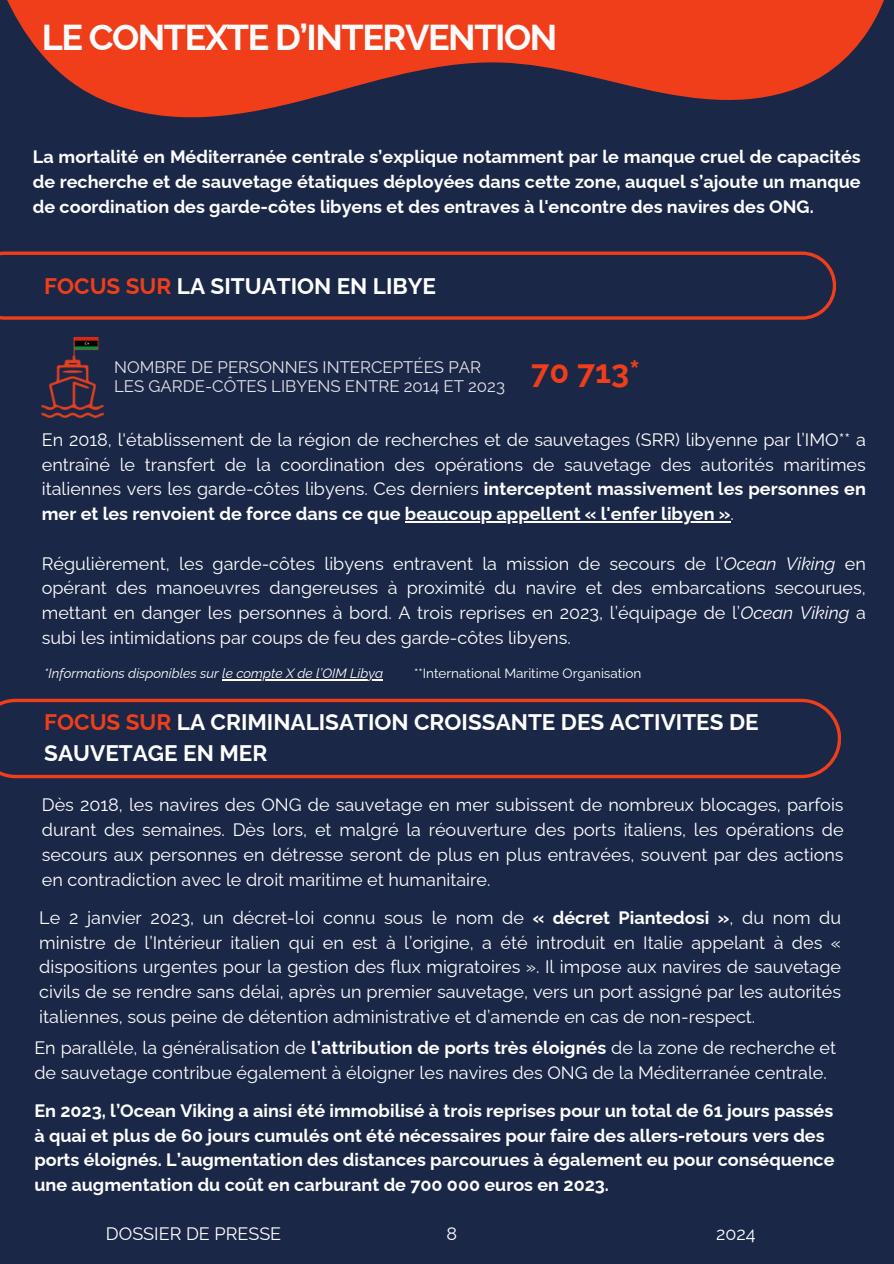
<style>
.page{position:relative;width:894px;height:1264px;background:#fff}
.page>*{position:absolute;margin:0;border:0;box-sizing:border-box;transform-origin:0 0}
.t1{font:700 36px "Raleway";letter-spacing:-.04em;color:#fbfbfb}
.t2{font:700 32.25px "Raleway";color:#f03e1b}
.t3{font:700 22.5px/31.5px "Raleway";color:#fff}
.t4{font:18px/24.8px "Raleway";color:#fff;text-align:justify}
.t5{font:700 18px/24.8px "Raleway";color:#fff;text-align:justify}
.t6{font:16.8px/19.2px "Raleway";color:#e3e2e9}
.t7{font:italic 13.5px "Raleway";color:#fff}
.t8{font:13.5px "Raleway";color:#fff}
.s1{color:#f03e1b}
.s2{font-weight:700}
.s3{font-style:italic}
</style>
<div class="page">
<div style="left:0;top:0;width:893px;height:1263px;background:#1a2747"></div>
<svg style="left:7px;top:0;width:877px;height:118px;fill:#f03e1b"></svg>
<img style="left:41px;top:337px;width:64px;height:82px">
<svg style="left:0;top:698px;width:840px;height:80px"></svg>
<svg style="left:0;top:251px;width:835px;height:69px"></svg>
<hr style="left:405px;top:521px;width:325px;height:1px;background:#fff">
<hr style="left:222px;top:679px;width:161px;height:1px;background:#fff">
<h1 class="t1" style="left:42px;top:8px;width:517px">LE CONTEXTE D’INTERVENTION</h1>
<p class="t5" style="left:33px;top:142px;width:829px">La mortalité en Méditerranée centrale s’explique notamment par le manque cruel de capacités de recherche et de sauvetage étatiques déployées dans cette zone, auquel s’ajoute un manque de coordination des garde-côtes libyens et des entraves à l'encontre des navires des ONG.</p>
<p class="t3" style="left:44px;top:267px;width:393px"><span class="s1">FOCUS SUR</span> LA SITUATION EN LIBYE</p>
<p class="t6" style="left:114px;top:355px;width:392px">NOMBRE DE PERSONNES INTERCEPTÉES PAR<br>LES GARDE-CÔTES LIBYENS ENTRE 2014 ET 2023</p>
<p class="t4" style="left:42px;top:425px;width:825px">En 2018, l'établissement de la région de recherches et de sauvetages (SRR) libyenne par l’IMO** a entraîné le transfert de la coordination des opérations de sauvetage des autorités maritimes italiennes vers les garde-côtes libyens. Ces derniers <span class="s2">interceptent massivement les personnes en mer et les renvoient de force dans ce que beaucoup appellent « l'enfer libyen »</span>.</p>
<p class="t4" style="left:42px;top:549px;width:825px">Régulièrement, les garde-côtes libyens entravent la mission de secours de l’<span class="s3">Ocean Viking</span> en opérant des manoeuvres dangereuses à proximité du navire et des embarcations secourues, mettant en danger les personnes à bord. A trois reprises en 2023, l’équipage de l’<span class="s3">Ocean Viking</span> a subi les intimidations par coups de feu des garde-côtes libyens.</p>
<p class="t7" style="left:44px;top:663px;width:340px">*Informations disponibles sur le compte X de l’OIM Libya</p>
<p class="t8" style="left:414px;top:663px;width:228px">**International Maritime Organisation</p>
<h2 class="t2" style="left:531px;top:346px;width:110px">70 713*</h2>
<p class="t3" style="left:44px;top:703px;width:715px"><span class="s1">FOCUS SUR</span> LA CRIMINALISATION CROISSANTE DES ACTIVITES DE<br>SAUVETAGE EN MER</p>
<p class="t4" style="left:42px;top:790px;width:803px">Dès 2018, les navires des ONG de sauvetage en mer subissent de nombreux blocages, parfois durant des semaines. Dès lors, et malgré la réouverture des ports italiens, les opérations de secours aux personnes en détresse seront de plus en plus entravées, souvent par des actions en contradiction avec le droit maritime et humanitaire.</p>
<p class="t4" style="left:39px;top:903px;width:803px">Le 2 janvier 2023, un décret-loi connu sous le nom de <span class="s2">« décret Piantedosi »</span>, du nom du ministre de l’Intérieur italien qui en est à l’origine, a été introduit en Italie appelant à des « dispositions urgentes pour la gestion des flux migratoires ». Il impose aux navires de sauvetage civils de se rendre sans délai, après un premier sauvetage, vers un port assigné par les autorités italiennes, sous peine de détention administrative et d’amende en cas de non-respect.</p>
<p class="t4" style="left:34px;top:1033px;width:803px">En parallèle, la généralisation de <span class="s2">l’attribution de ports très éloignés</span> de la zone de recherche et de sauvetage contribue également à éloigner les navires des ONG de la Méditerranée centrale.</p>
<p class="t5" style="left:34px;top:1096px;width:801px;text-align:left">En 2023, l’Ocean Viking a ainsi été immobilisé à trois reprises pour un total de 61 jours passés à quai et plus de 60 jours cumulés ont été nécessaires pour faire des allers-retours vers des ports éloignés. L’augmentation des distances parcourues à également eu pour conséquence une augmentation du coût en carburant de 700 000 euros en 2023.</p>
<p class="t4" style="left:106px;top:1219px;width:177px">DOSSIER DE PRESSE</p>
<p class="t4" style="left:715px;top:1219px;width:41px">2024</p>
<p class="t4" style="left:446px;top:1219px;width:12px">8</p>
</div>
